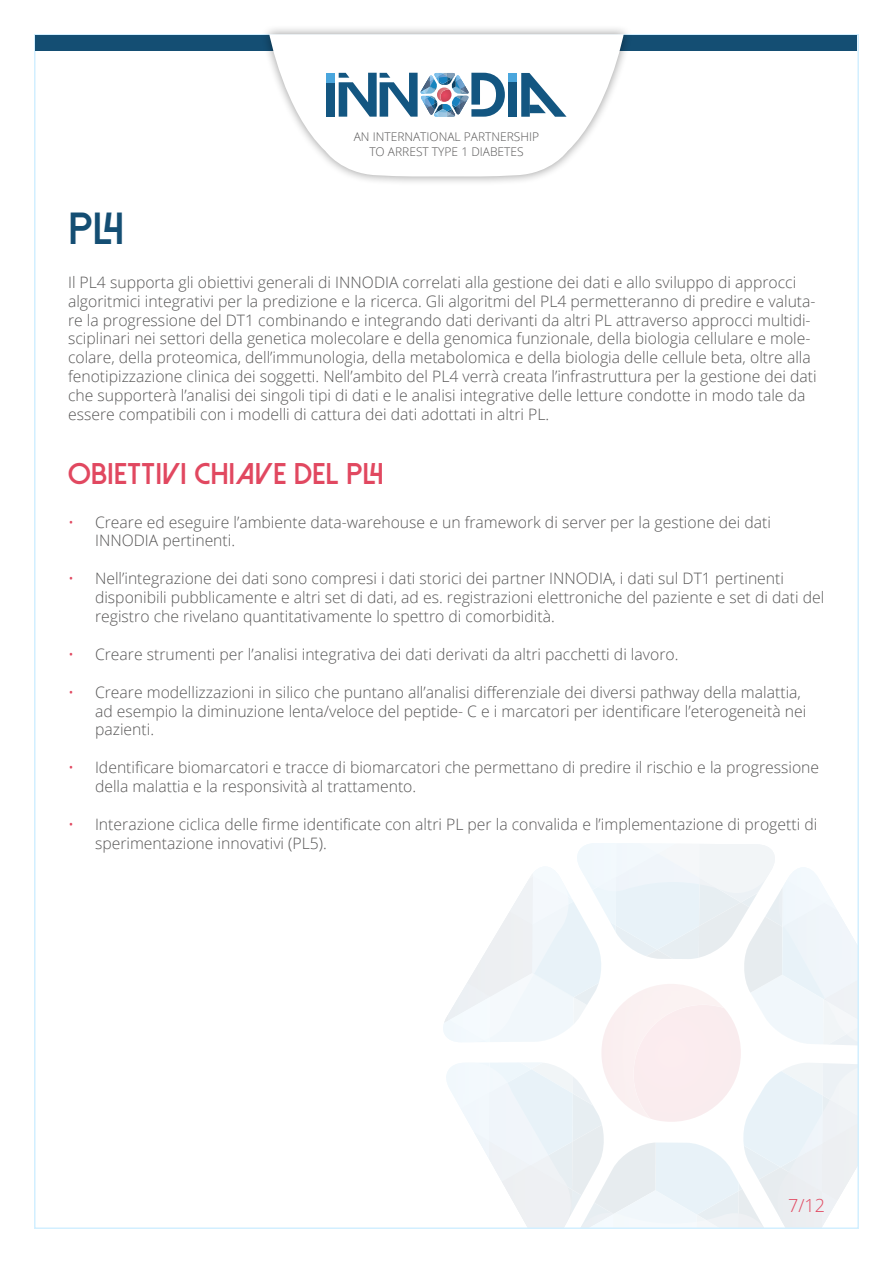
<style>
.page{position:relative;width:893px;height:1263px;background:#fff}
.page>*{position:absolute;margin:0;border:0;box-sizing:border-box;transform-origin:0 0}
.t1{font:800 45px "Dolce Vita";color:#144e73}
.t2{font:800 30px "Dolce Vita";color:#e14860}
.t3{font:300 18px "Open Sans";color:#e14860}
.t4{font:300 15.75px/18.9px "Open Sans";color:#575656}
.t5{font:300 12px/14.4px "Open Sans";color:#575656;text-align:center}
.s1{color:#e14860}
</style>
<div class="page">
<svg style="left:443px;top:843px;width:413px;height:383px"></svg>
<img style="left:601px;top:984px;width:123px;height:135px">
<div style="left:36px;top:35px;width:821px;height:16px;background:#144e73"></div>
<div style="left:260px;top:25px;width:372px;height:161px;background:#000;opacity:.4"></div>
<svg style="left:269px;top:34px;width:355px;height:143px"></svg>
<div style="left:326px;top:82px;width:9px;height:35px;background:#135681"></div>
<div style="left:326px;top:73px;width:9px;height:9px;background:#4aa6dd"></div>
<div style="left:509px;top:73px;width:8px;height:9px;background:#4aa6dd"></div>
<div style="left:509px;top:82px;width:8px;height:35px;background:#135681"></div>
<svg style="left:521px;top:73px;width:46px;height:44px"></svg>
<svg style="left:339px;top:73px;width:166px;height:44px"></svg>
<h1 class="t1" style="left:68px;top:205px;width:58px">PL4</h1>
<p class="t5" style="left:354px;top:130px;width:187px">AN INTERNATIONAL PARTNERSHIP<br>TO ARREST TYPE 1 DIABETES</p>
<p class="t4" style="left:68px;top:272px;width:750px">Il PL4 supporta gli obiettivi generali di INNODIA correlati alla gestione dei dati e allo sviluppo di approcci algoritmici integrativi per la predizione e la ricerca. Gli algoritmi del PL4 permetteranno di predire e valuta&shy;re la progressione del DT1 combinando e integrando dati derivanti da altri PL attraverso approcci multidi&shy;sciplinari nei settori della genetica molecolare e della genomica funzionale, della biologia cellulare e mole&shy;colare, della proteomica, dell’immunologia, della metabolomica e della biologia delle cellule beta, oltre alla fenotipizzazione clinica dei soggetti. Nell’ambito del PL4 verrà creata l’infrastruttura per la gestione dei dati che supporterà l’analisi dei singoli tipi di dati e le analisi integrative delle letture condotte in modo tale da essere compatibili con i modelli di cattura dei dati adottati in altri PL.</p>
<h2 class="t2" style="left:68px;top:458px;width:317px">OBIETTIVI CHIAVE DEL PL4</h2>
<p class="t4" style="left:95px;top:512px;width:677px;text-indent:-27px"><span class="s1">•</span> Creare ed eseguire l’ambiente data-warehouse e un framework di server per la gestione dei dati<br>INNODIA pertinenti.</p>
<p class="t4" style="left:95px;top:569px;width:731px;text-indent:-27px"><span class="s1">•</span> Nell’integrazione dei dati sono compresi i dati storici dei partner INNODIA, i dati sul DT1 pertinenti disponibili pubblicamente e altri set di dati, ad es. registrazioni elettroniche del paziente e set di dati del registro che rivelano quantitativamente lo spettro di comorbidità.</p>
<p class="t4" style="left:68px;top:644px;width:612px"><span class="s1">•</span> Creare strumenti per l’analisi integrativa dei dati derivati da altri pacchetti di lavoro.</p>
<p class="t4" style="left:95px;top:682px;width:713px;text-indent:-27px"><span class="s1">•</span> Creare modellizzazioni in silico che puntano all’analisi differenziale dei diversi pathway della malattia, ad esempio la diminuzione lenta/veloce del peptide- C e i marcatori per identificare l’eterogeneità nei pazienti.</p>
<p class="t4" style="left:95px;top:758px;width:726px;text-indent:-27px"><span class="s1">•</span> Identificare biomarcatori e tracce di biomarcatori che permettano di predire il rischio e la progressione della malattia e la responsività al trattamento.</p>
<p class="t4" style="left:95px;top:814px;width:724px;text-indent:-27px"><span class="s1">•</span> Interazione ciclica delle firme identificate con altri PL per la convalida e l’implementazione di progetti di sperimentazione innovativi (PL5).</p>
<p class="t3" style="left:788px;top:1193px;width:38px">7/12</p>
</div>
